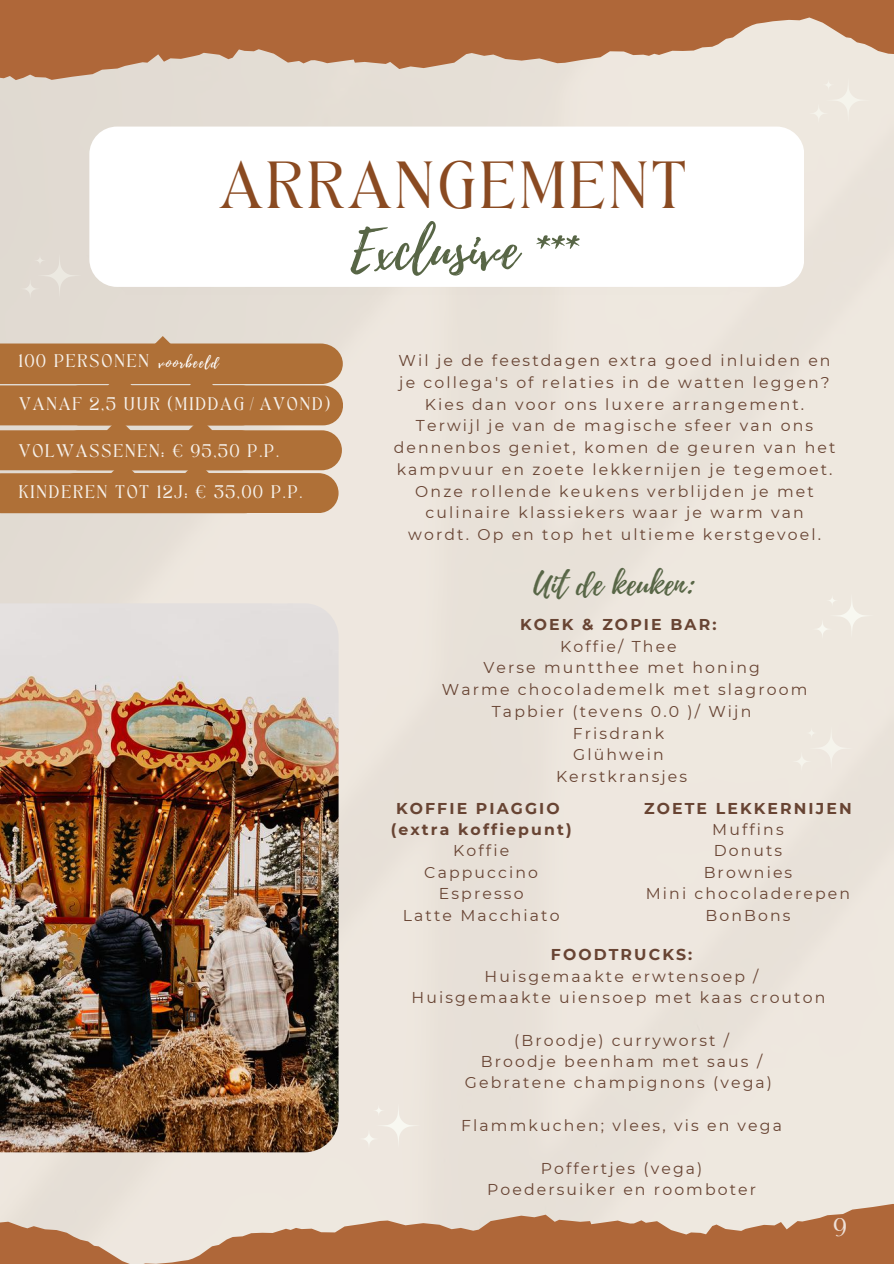
<style>
.page{position:relative;width:894px;height:1264px;background:#fff}
.page>*{position:absolute;margin:0;border:0;box-sizing:border-box;transform-origin:0 0}
.t1{font:53.1px "Playlist Script";color:#586646}
.t2{font:46.5px "TAN Angleton";letter-spacing:.035em;color:#8a4a21}
.t3{font:32.1px "Playlist Script";color:#586646}
.t4{font:17.7px "TAN Angleton";color:#fff}
.t5{font:15.75px/21.3px "Montserrat";letter-spacing:.135em;color:#684433;text-align:center}
.t6{font:700 15.75px/21.3px "Montserrat";letter-spacing:.135em;color:#684433;text-align:center}
.t7{font:14.25px "Playlist Script";letter-spacing:.095em;color:#fff}
.t8{font:12.75px "TAN Angleton";letter-spacing:.095em;color:#f6f1eb}
</style>
<div class="page">
<img style="left:0;top:89px;width:893px;height:1105px">
<div style="left:86px;top:255px;width:718px;height:39px;background:#e7e0d7"></div>
<div style="left:89px;top:127px;width:715px;height:160px;background:#fff;border-radius:28px"></div>
<svg style="left:0;top:1194px;width:893px;height:69px;background:#cea78d"></svg>
<svg style="left:0;top:0;width:893px;height:89px;background:#c49473"></svg>
<img style="left:0;top:603px;width:338px;height:549px">
<svg style="left:0;top:336px;width:343px;height:177px;background:#b47b47"></svg>
<svg style="left:17px;top:250px;width:69px;height:52px;background:#e1dbd3"></svg>
<svg style="left:805px;top:74px;width:69px;height:52px;background:#eee8e0"></svg>
<svg style="left:788px;top:722px;width:69px;height:52px;background:#eee8df"></svg>
<svg style="left:356px;top:1099px;width:68px;height:53px;background:#eee8df"></svg>
<svg style="left:809px;top:590px;width:68px;height:52px;background:#eee9e0"></svg>
<h2 class="t2" style="left:218px;top:160px;width:470px">ARRANGEMENT</h2>
<h1 class="t1" style="left:350px;top:212px;width:228px">Exclusive ***</h1>
<p class="t8" style="left:18px;top:354px;width:132px">100 PERSONEN</p>
<p class="t7" style="left:158px;top:352px;width:62px">voorbeeld</p>
<p class="t8" style="left:19px;top:397px;width:313px">VANAF 2,5 UUR (MIDDAG/AVOND)</p>
<p class="t8" style="left:18px;top:444px;width:262px">VOLWASSENEN: € 95,50 P.P.</p>
<p class="t8" style="left:18px;top:484px;width:286px">KINDEREN TOT 12J: € 35,00 P.P.</p>
<p class="t5" style="left:393px;top:349px;width:443px;line-height:21.8px">Wil je de feestdagen extra goed inluiden en je collega's of relaties in de watten leggen?<br>Kies dan voor ons luxere arrangement.<br>Terwijl je van de magische sfeer van ons dennenbos geniet, komen de geuren van het kampvuur en zoete lekkernijen je tegemoet.<br>Onze rollende keukens verblijden je met culinaire klassiekers waar je warm van wordt. Op en top het ultieme kerstgevoel.</p>
<h3 class="t3" style="left:533px;top:561px;width:163px">Uit de keuken:</h3>
<p class="t6" style="left:520px;top:613px;width:198px">KOEK &amp; ZOPIE BAR:</p>
<p class="t5" style="left:560px;top:635px;width:118px">Koffie/ Thee</p>
<p class="t5" style="left:483px;top:657px;width:278px">Verse muntthee met honing</p>
<p class="t5" style="left:442px;top:678px;width:367px">Warme chocolademelk met slagroom</p>
<p class="t5" style="left:491px;top:700px;width:261px">Tapbier (tevens 0.0 )/ Wijn</p>
<p class="t5" style="left:572px;top:722px;width:93px">Frisdrank</p>
<p class="t5" style="left:573px;top:744px;width:92px">Glühwein</p>
<p class="t5" style="left:556px;top:765px;width:133px">Kerstkransjes</p>
<p class="t6" style="left:390px;top:797px;width:182px">KOFFIE PIAGGIO (extra koffiepunt)</p>
<p class="t5" style="left:403px;top:840px;width:158px">Koffie<br>Cappuccino<br>Espresso<br>Latte Macchiato</p>
<p class="t6" style="left:644px;top:797px;width:209px">ZOETE LEKKERNIJEN</p>
<p class="t5" style="left:645px;top:818px;width:206px">Muffins<br>Donuts<br>Brownies<br>Mini chocoladerepen<br>BonBons</p>
<p class="t6" style="left:550px;top:943px;width:143px">FOODTRUCKS:</p>
<p class="t5" style="left:411px;top:965px;width:415px">Huisgemaakte erwtensoep /<br>Huisgemaakte uiensoep met kaas crouton</p>
<p class="t5" style="left:464px;top:1029px;width:309px">(Broodje) curryworst /<br>Broodje beenham met saus /<br>Gebratene champignons (vega)</p>
<p class="t5" style="left:461px;top:1114px;width:322px">Flammkuchen; vlees, vis en vega</p>
<p class="t5" style="left:487px;top:1157px;width:270px">Poffertjes (vega)<br>Poedersuiker en roomboter</p>
<p class="t4" style="left:832px;top:1218px;width:15px">9</p>
</div>
